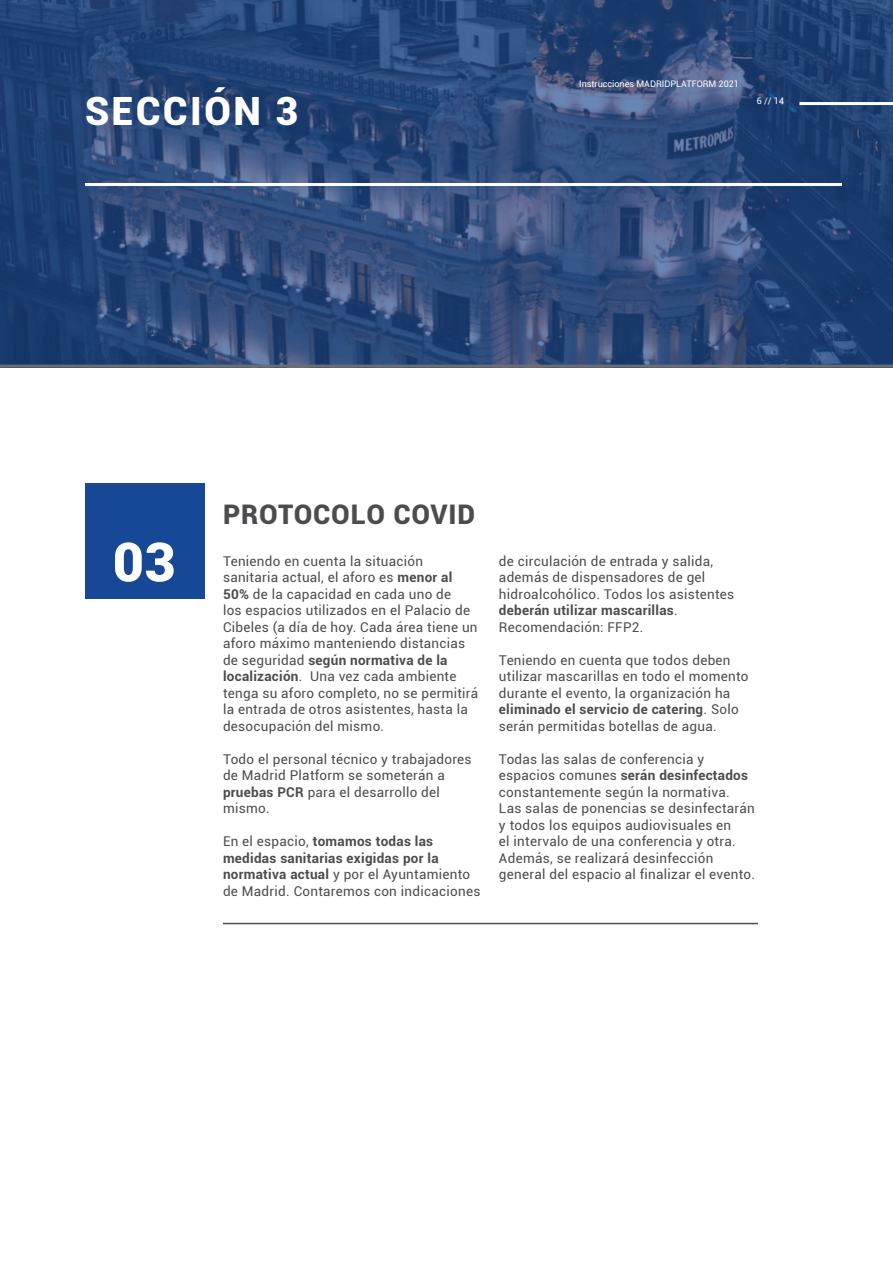
<style>
.page{position:relative;width:893px;height:1263px;background:#fff}
.page>*{position:absolute;margin:0;border:0;box-sizing:border-box;transform-origin:0 0}
.t1{font:900 54px "Roboto";color:#fff}
.Secciones{font:900 39px "Roboto";letter-spacing:.06em;color:#fff}
.t2{font:900 27px "Roboto";letter-spacing:.03em;color:#4b4c4d}
.Texto{font:13.5px/16.5px "Roboto";letter-spacing:.02em;color:#4b4c4d}
.Numeración{font:9px "Roboto";color:#fff}
.s1{font-weight:700}
</style>
<div class="page">
<svg style="left:0;top:0;width:893px;height:365px;background:#2b4879"></svg>
<hr style="left:799px;top:102px;width:94px;height:3px;background:#fff">
<hr style="left:0;top:365px;width:893px;height:3px;background:#6c6d70">
<div style="left:85px;top:483px;width:120px;height:115px;background:#174895"></div>
<hr style="left:223px;top:923px;width:535px;height:1px;background:#4b4c4d">
<hr style="left:85px;top:183px;width:757px;height:3px;background:#fff">
<p class="Secciones" style="left:85px;top:83px;width:214px">SECCIÓN 3</p>
<p class="Numeración" style="left:109px;top:94px;width:29px">6 // 32</p>
<p class="Numeración" style="left:579px;top:77px;width:161px">Instrucciones MADRIDPLATFORM 2021</p>
<p class="Numeración" style="left:757px;top:94px;width:29px">6 // 14</p>
<p class="t1" style="left:113px;top:524px;width:64px">03</p>
<p class="t2" style="left:223px;top:495px;width:254px">PROTOCOLO COVID</p>
<p class="Texto" style="left:223px;top:552px;width:257px">Teniendo en cuenta la situación sanitaria actual, el aforo es <span class="s1">menor al 50%</span> de la capacidad en cada uno de<br>los espacios utilizados en el Palacio de Cibeles (a día de hoy. Cada área tiene un aforo máximo manteniendo distancias de seguridad <span class="s1">según normativa de la localización</span>. Una vez cada ambiente tenga su aforo completo, no se permitirá la entrada de otros asistentes, hasta la desocupación del mismo.</p>
<p class="Texto" style="left:223px;top:750px;width:250px">Todo el personal técnico y trabajadores de Madrid Platform se someterán a <span class="s1">pruebas PCR</span> para el desarrollo del mismo.</p>
<p class="Texto" style="left:223px;top:832px;width:259px">En el espacio, <span class="s1">tomamos todas las medidas sanitarias exigidas por la normativa actual</span> y por el Ayuntamiento de Madrid. Contaremos con indicaciones</p>
<p class="Texto" style="left:499px;top:552px;width:237px">de circulación de entrada y salida, además de dispensadores de gel hidroalcohólico. Todos los asistentes <span class="s1">deberán utilizar mascarillas</span>.<br>Recomendación: FFP2.</p>
<p class="Texto" style="left:499px;top:651px;width:251px">Teniendo en cuenta que todos deben utilizar mascarillas en todo el momento durante el evento, la organización ha <span class="s1">eliminado el servicio de catering</span>. Solo serán permitidas botellas de agua.</p>
<p class="Texto" style="left:499px;top:750px;width:258px">Todas las salas de conferencia y espacios comunes <span class="s1">serán desinfectados </span>constantemente según la normativa.<br>Las salas de ponencias se desinfectarán y todos los equipos audiovisuales en<br>el intervalo de una conferencia y otra.<br>Además, se realizará desinfección general del espacio al finalizar el evento.</p>
</div>
